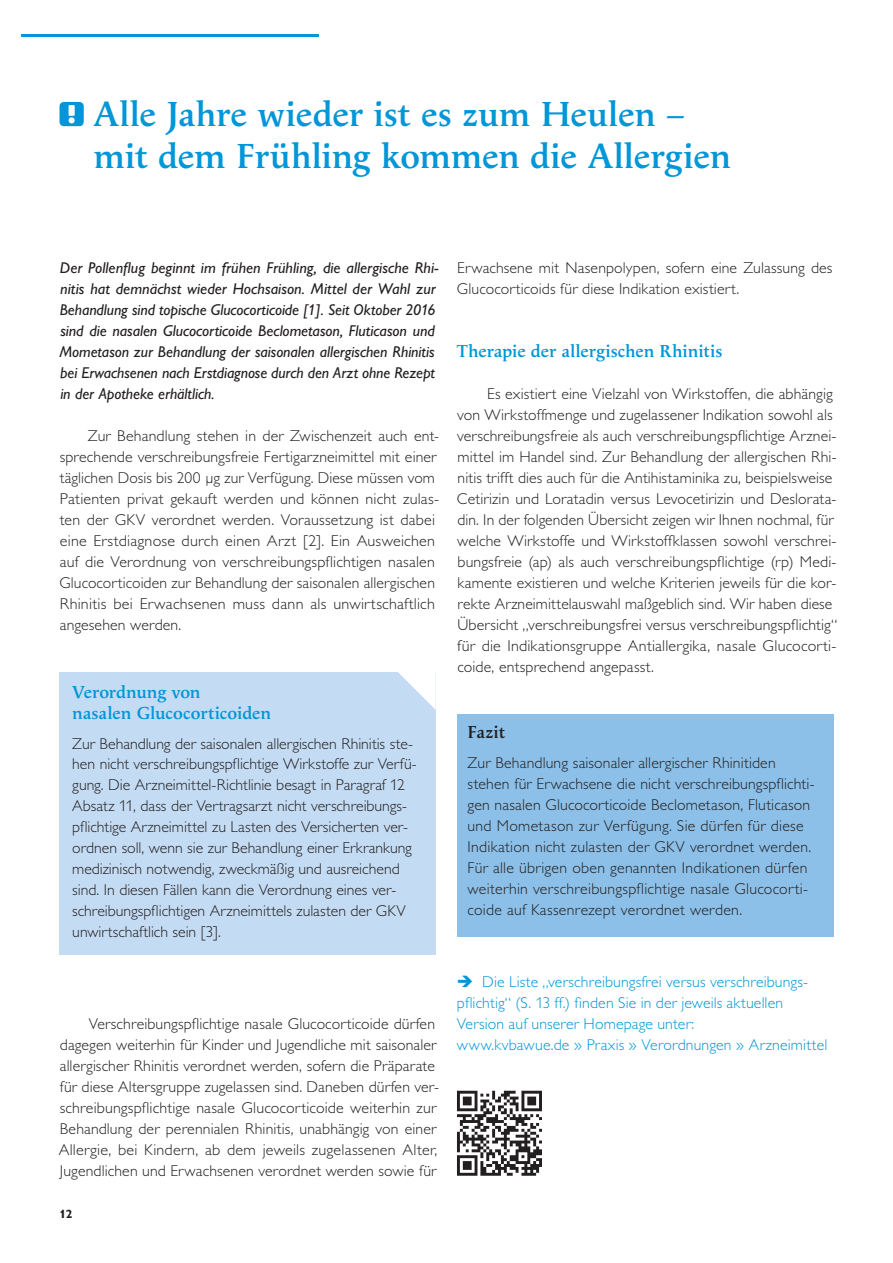
<style>
.page{position:relative;width:893px;height:1263px;background:#fff}
.page>*{position:absolute;margin:0;border:0;box-sizing:border-box;transform-origin:0 0}
.t1{font:600 36px/42px "Apolline Std";letter-spacing:-.015em;color:#0096d7}
.t2{font:600 18px/21px "Apolline Std";letter-spacing:-.01em;color:#0096d7}
.t3{font:600 18px "Apolline Std";letter-spacing:-.01em;color:#231f20}
.t4{font:300 15.75px/21px "Gill Alt One";letter-spacing:.01em;color:#231f20}
.t5{font:italic 15.75px/21px "Gill Alt One";letter-spacing:-.005em;color:#231f20}
.t6{font:300 15.75px/21px "Gill Alt One";letter-spacing:.01em;color:#0096d7}
.t7{font:700 12px "Gill Alt One";color:#231f20}
</style>
<div class="page">
<hr style="left:21px;top:34px;width:298px;height:2px;background:#0096d7">
<div style="left:60px;top:102px;width:24px;height:24px;background:#0096d7;border-radius:4px"></div>
<svg style="left:69px;top:117px;width:6px;height:6px"></svg>
<div style="left:69px;top:105px;width:6px;height:11px;background:#fff"></div>
<div style="left:60px;top:672px;width:376px;height:282px;background:#c4dcf3"></div>
<svg style="left:398px;top:672px;width:38px;height:38px"></svg>
<svg style="left:457px;top:1091px;width:85px;height:85px"></svg>
<div style="left:457px;top:714px;width:376px;height:222px;background:#8cc0e8"></div>
<h1 class="t1" style="left:94px;top:97px;width:639px">Alle Jahre wieder ist es zum Heulen – mit dem Frühling kommen die Allergien</h1>
<p class="t5" style="left:59px;top:259px;width:381px">Der Pollenflug beginnt im frühen Frühling, die allergische Rhi&shy;nitis hat demnächst wieder Hochsaison. Mittel der Wahl zur Behandlung sind topische Glucocorticoide [1]. Seit Oktober 2016 sind die nasalen Glucocorticoide Beclometason, Fluticason und Mometason zur Behandlung der saisonalen allergischen Rhinitis bei Erwachsenen nach Erstdiagnose durch den Arzt ohne Rezept in der Apotheke erhältlich.</p>
<p class="t4" style="left:59px;top:427px;width:381px;text-indent:28px">Zur Behandlung stehen in der Zwischenzeit auch ent&shy;sprechende verschreibungsfreie Fertigarzneimittel mit einer täglichen Dosis bis 200 μg zur Verfügung. Diese müssen vom Patienten privat gekauft werden und können nicht zulas&shy;ten der GKV verordnet werden. Voraussetzung ist dabei eine Erstdiagnose durch einen Arzt [2]. Ein Ausweichen auf die Verordnung von verschreibungspflichtigen nasalen Gluco corticoiden zur Behandlung der saisonalen allergischen Rhinitis bei Erwachsenen muss dann als unwirtschaftlich angesehen werden.</p>
<p class="t2" style="left:72px;top:683px;width:201px">Verordnung von<br>nasalen Glucocorticoiden</p>
<p class="t4" style="left:72px;top:734px;width:346px">Zur Behandlung der saisonalen allergischen Rhinitis ste&shy;hen nicht verschreibungspflichtige Wirkstoffe zur Verfü&shy;gung. Die Arzneimittel-Richtlinie besagt in Paragraf 12<br>Absatz 11, dass der Vertragsarzt nicht verschreibungs&shy;pflichtige Arzneimittel zu Lasten des Versicherten ver&shy;ordnen soll, wenn sie zur Behandlung einer Erkrankung medizinisch notwendig, zweckmäßig und ausreichend sind. In diesen Fällen kann die Verordnung eines ver&shy;schreibungspflichtigen Arzneimittels zulasten der GKV unwirtschaftlich sein [3].</p>
<p class="t4" style="left:59px;top:1015px;width:382px;text-indent:30px">Verschreibungspflichtige nasale Glucocorticoide dürfen dagegen weiterhin für Kinder und Jugendliche mit saisonaler allergischer Rhinitis verordnet werden, sofern die Präparate für diese Altersgruppe zugelassen sind. Daneben dürfen ver&shy;schreibungspflichtige nasale Glucocorticoide weiterhin zur Behandlung der perennialen Rhinitis, unabhängig von einer Allergie, bei Kindern, ab dem jeweils zugelassenen Alter, Jugendlichen und Erwachsenen verordnet werden sowie für</p>
<p class="t7" style="left:60px;top:1207px;width:15px">12</p>
<p class="t4" style="left:457px;top:259px;width:377px">Erwachsene mit Nasenpolypen, sofern eine Zulassung des<br>Glucocorticoids für diese Indikation existiert.</p>
<p class="t2" style="left:457px;top:342px;width:267px">Therapie der allergischen Rhinitis</p>
<p class="t4" style="left:457px;top:385px;width:382px;text-indent:30px">Es existiert eine Vielzahl von Wirkstoffen, die abhängig von Wirkstoffmenge und zugelassener Indikation sowohl als verschreibungsfreie als auch verschreibungspflichtige Arznei&shy;mittel im Handel sind. Zur Behandlung der allergischen Rhi&shy;nitis trifft dies auch für die Antihistaminika zu, beispielsweise Cetirizin und Loratadin versus Levocetirizin und Deslorata&shy;din. In der folgenden Übersicht zeigen wir Ihnen nochmal, für welche Wirkstoffe und Wirkstoffklassen sowohl verschrei&shy;bungsfreie (ap) als auch verschreibungspflichtige (rp) Medi&shy;kamente existieren und welche Kriterien jeweils für die kor&shy;rekte Arzneimittelauswahl maßgeblich sind. Wir haben diese Übersicht „verschreibungsfrei versus verschreibungspflichtig“ für die Indikationsgruppe Antiallergika, nasale Glucocorti&shy;coide, entsprechend angepasst.</p>
<p class="t3" style="left:468px;top:725px;width:39px">Fazit</p>
<p class="t4" style="left:468px;top:754px;width:348px">Zur Behandlung saisonaler allergischer Rhinitiden stehen für Erwachsene die nicht verschreibungspflichti&shy;gen nasalen Glucocorticoide Beclometason, Fluticason und Mometason zur Verfügung. Sie dürfen für diese Indikation nicht zulasten der GKV verordnet werden.<br>Für alle übrigen oben genannten Indikationen dürfen weiterhin verschreibungspflichtige nasale Glucocorti&shy;coide auf Kassenrezept verordnet werden.</p>
<p class="t6" style="left:457px;top:973px;width:372px;text-indent:25px">Die Liste „verschreibungsfrei versus verschreibungs&shy;pflichtig“ (S. 13 ff.) finden Sie in der jeweils aktuellen Version auf unserer Homepage unter:<br>www.kvbawue.de » Praxis » Verordnungen » Arzneimittel</p>
</div>
